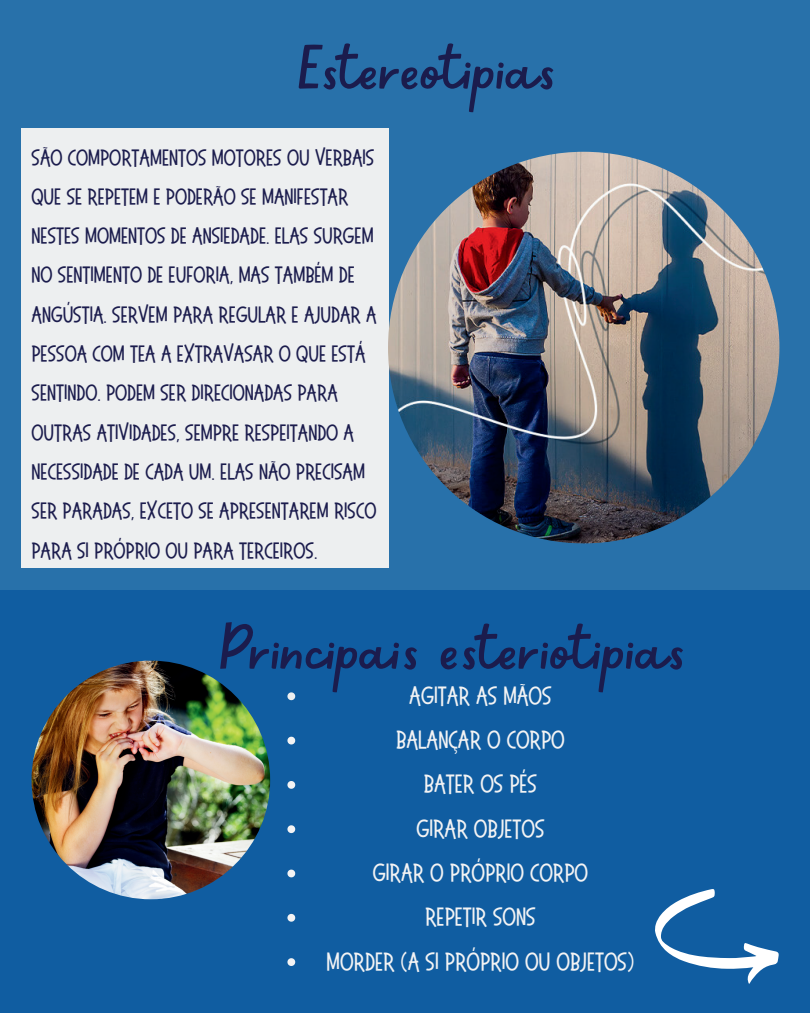
<style>
.page{position:relative;width:810px;height:1013px;background:#fff}
.page>*{position:absolute;margin:0;border:0;box-sizing:border-box;transform-origin:0 0}
.t1{font:70px "Sweet Apricot";color:#1b1c4d}
.t2{font:31.9px/44.3px "Sweet Salty";color:#f3f3f4;text-align:center}
.t3{font:28.4px/39.3px "Sweet Salty";color:#1b1c4d}
</style>
<div class="page">
<div style="left:0;top:0;width:810px;height:1012px;background:#105da1"></div>
<div style="left:0;top:0;width:810px;height:589px;background:#2871aa"></div>
<div style="left:21px;top:128px;width:367px;height:440px;background:#edeff0"></div>
<img style="left:388px;top:152px;width:391px;height:391px;border-radius:50%">
<svg style="left:655px;top:889px;width:124px;height:94px"></svg>
<svg style="left:287px;top:692px;width:8px;height:8px"></svg>
<svg style="left:287px;top:736px;width:8px;height:8px"></svg>
<svg style="left:287px;top:781px;width:8px;height:7px"></svg>
<svg style="left:287px;top:825px;width:8px;height:8px"></svg>
<svg style="left:287px;top:869px;width:8px;height:8px"></svg>
<svg style="left:287px;top:913px;width:8px;height:8px"></svg>
<svg style="left:287px;top:958px;width:8px;height:8px"></svg>
<img style="left:32px;top:660px;width:238px;height:239px;border-radius:50%">
<h1 class="t1" style="left:298px;top:27px;width:261px">Estereotipias</h1>
<p class="t3" style="left:32px;top:137px;width:347px">SÃO COMPORTAMENTOS MOTORES OU VERBAIS QUE SE REPETEM E PODERÃO SE MANIFESTAR NESTES MOMENTOS DE ANSIEDADE. ELAS SURGEM NO SENTIMENTO DE EUFORIA, MAS TAMBÉM DE ANGÚSTIA. SERVEM PARA REGULAR E AJUDAR A PESSOA COM TEA A EXTRAVASAR O QUE ESTÁ SENTINDO. PODEM SER DIRECIONADAS PARA OUTRAS ATIVIDADES, SEMPRE RESPEITANDO A NECESSIDADE DE CADA UM. ELAS NÃO PRECISAM SER PARADAS, EXCETO SE APRESENTAREM RISCO PARA SI PRÓPRIO OU PARA TERCEIROS.</p>
<h1 class="t1" style="left:219px;top:607px;width:469px">Principais esteriotipias</h1>
<p class="t2" style="left:327px;top:673px;width:309px">AGITAR AS MÃOS<br>BALANÇAR O CORPO<br>BATER OS PÉS<br>GIRAR OBJETOS<br>GIRAR O PRÓPRIO CORPO<br>REPETIR SONS<br>MORDER (A SI PRÓPRIO OU OBJETOS)</p>
</div>
